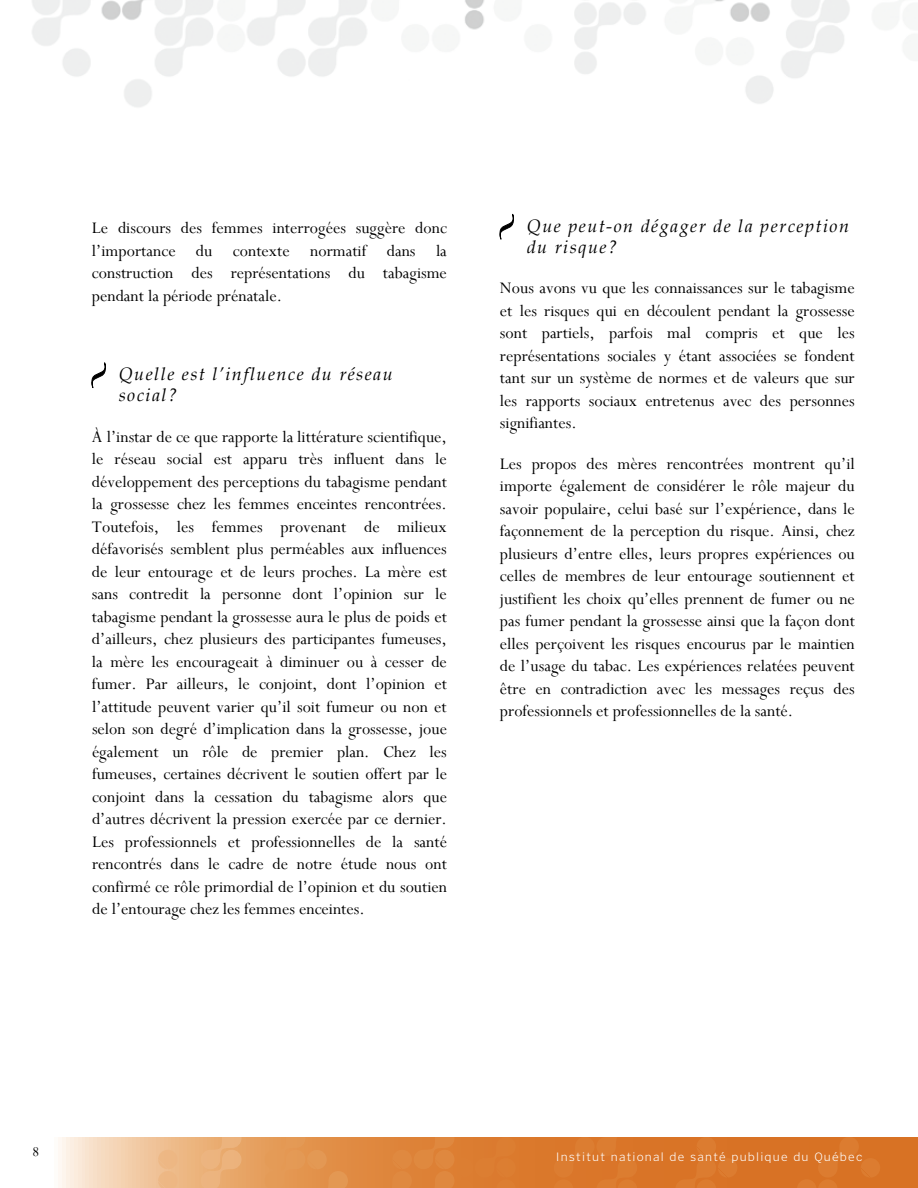
<style>
.page{position:relative;width:918px;height:1188px;background:#fff}
.page>*{position:absolute;margin:0;border:0;box-sizing:border-box;transform-origin:0 0}
.t1{font:18px/22.5px "Perpetua";color:#000;text-align:justify}
.t2{font:italic 18px/21px "Book Antiqua";letter-spacing:.085em;color:#000}
.t3{font:15px "Perpetua";color:#000}
.t4{font:300 12px "Poynter Text Sans";letter-spacing:.1em;color:#fff}
.s1{font-family:"Pompeijana Borders";font-style:normal;font-size:13.5px}
</style>
<div class="page">
<svg style="left:58px;top:1137px;width:374px;height:51px;background:#e9ab73"></svg>
<img style="left:32px;top:0;width:818px;height:107px">
<svg style="left:432px;top:1137px;width:486px;height:51px;background:#d9762a"></svg>
<p class="t1" style="left:92px;top:217px;width:357px">Le discours des femmes interrogées suggère donc l’importance du contexte normatif dans la construction des représentations du tabagisme pendant la période prénatale.</p>
<p class="t2" style="left:119px;top:364px;width:276px;text-indent:-27px"><span class="s1">-</span> Quelle est l’influence du réseau social?</p>
<p class="t1" style="left:92px;top:426px;width:357px">À l’instar de ce que rapporte la littérature scientifique, le réseau social est apparu très influent dans le développement des perceptions du tabagisme pendant la grossesse chez les femmes enceintes rencontrées.<br>Toutefois, les femmes provenant de milieux défavorisés semblent plus perméables aux influences de leur entourage et de leurs proches. La mère est sans contredit la personne dont l’opinion sur le tabagisme pendant la grossesse aura le plus de poids et d’ailleurs, chez plusieurs des participantes fumeuses, la mère les encourageait à diminuer ou à cesser de fumer. Par ailleurs, le conjoint, dont l’opinion et l’attitude peuvent varier qu’il soit fumeur ou non et selon son degré d’implication dans la grossesse, joue également un rôle de premier plan. Chez les fumeuses, certaines décrivent le soutien offert par le conjoint dans la cessation du tabagisme alors que d’autres décrivent la pression exercée par ce dernier.<br>Les professionnels et professionnelles de la santé rencontrés dans le cadre de notre étude nous ont confirmé ce rôle primordial de l’opinion et du soutien de l’entourage chez les femmes enceintes.</p>
<p class="t2" style="left:527px;top:216px;width:324px;text-indent:-27px"><span class="s1">-</span> Que peut-on dégager de la perception du risque?</p>
<p class="t1" style="left:500px;top:278px;width:356px">Nous avons vu que les connaissances sur le tabagisme et les risques qui en découlent pendant la grossesse sont partiels, parfois mal compris et que les représentations sociales y étant associées se fondent tant sur un système de normes et de valeurs que sur les rapports sociaux entretenus avec des personnes signifiantes.</p>
<p class="t1" style="left:500px;top:453px;width:357px">Les propos des mères rencontrées montrent qu’il importe également de considérer le rôle majeur du savoir populaire, celui basé sur l’expérience, dans le façonnement de la perception du risque. Ainsi, chez plusieurs d’entre elles, leurs propres expériences ou celles de membres de leur entourage soutiennent et justifient les choix qu’elles prennent de fumer ou ne pas fumer pendant la grossesse ainsi que la façon dont elles perçoivent les risques encourus par le maintien de l’usage du tabac. Les expériences relatées peuvent être en contradiction avec les messages reçus des professionnels et professionnelles de la santé.</p>
<p class="t3" style="left:32px;top:1144px;width:8px">8</p>
<p class="t4" style="left:556px;top:1150px;width:308px">Institut national de santé publique du Québec</p>
</div>
